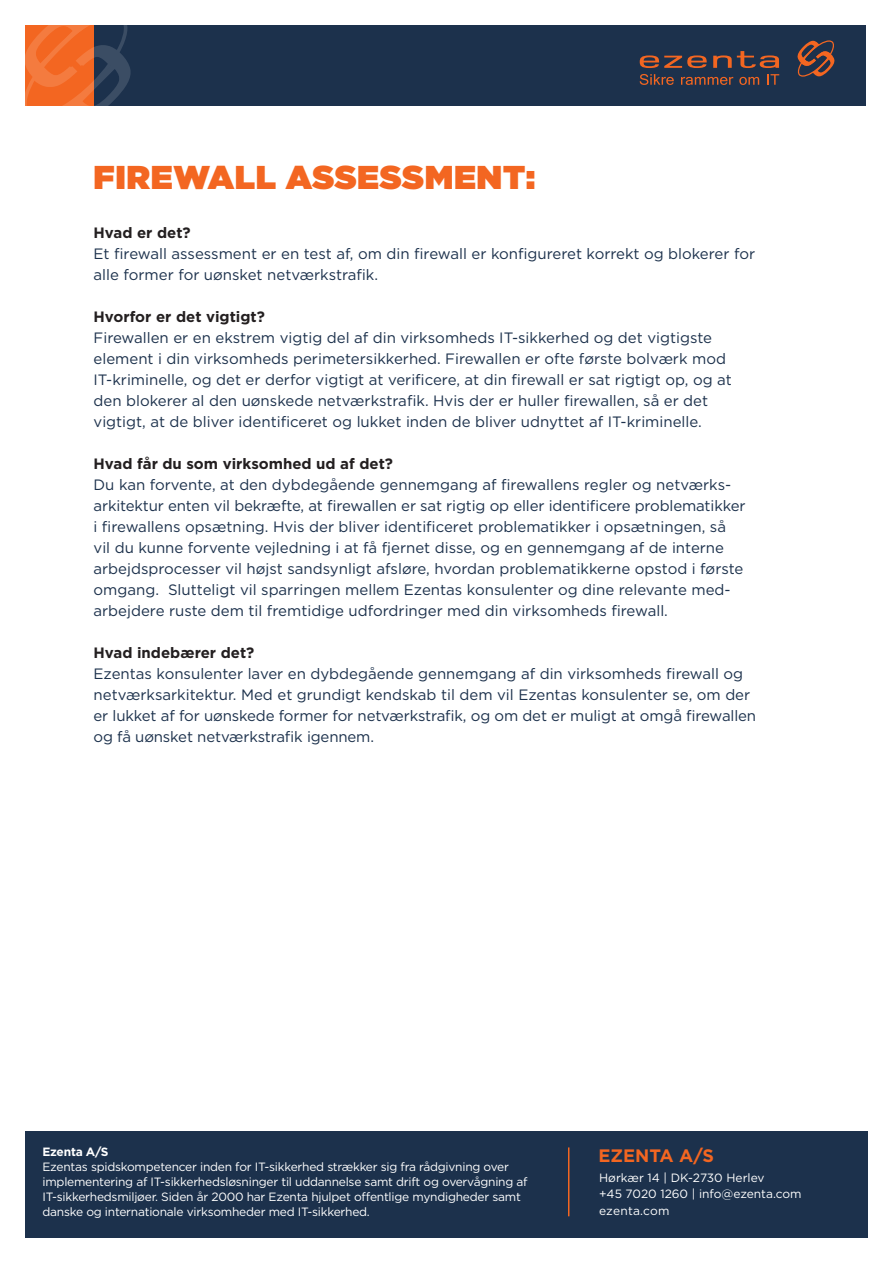
<style>
.page{position:relative;width:893px;height:1263px;background:#fff}
.page>*{position:absolute;margin:0;border:0;box-sizing:border-box;transform-origin:0 0}
.t1{font:900 33px "Gotham";letter-spacing:.02em;color:#f36621}
.t2{font:700 18px "Gotham";color:#f36621}
.t3{font:15px/21px "Gotham";color:#1c314c}
.t4{font:700 15px "Gotham";color:#231f20}
.t5{font:12px/15px "Gotham";letter-spacing:-.02em;color:#fff}
.t6{font:12px/16.5px "Gotham";color:#fff}
.t7{font:700 12px "Gotham";letter-spacing:-.02em;color:#fff}
</style>
<div class="page">
<div style="left:94px;top:25px;width:772px;height:81px;background:#1c314c"></div>
<svg style="left:25px;top:25px;width:106px;height:81px"></svg>
<svg style="left:640px;top:74px;width:34px;height:11px"></svg>
<svg style="left:681px;top:77px;width:52px;height:8px"></svg>
<svg style="left:739px;top:77px;width:20px;height:8px"></svg>
<svg style="left:767px;top:74px;width:12px;height:11px"></svg>
<svg style="left:640px;top:55px;width:67px;height:13px"></svg>
<svg style="left:713px;top:51px;width:66px;height:17px"></svg>
<svg style="left:797px;top:40px;width:38px;height:37px"></svg>
<div style="left:25px;top:1131px;width:842px;height:106px;background:#1c314c"></div>
<hr style="left:568px;top:1147px;width:1px;height:69px;background:#f36621">
<h1 class="t1" style="left:94px;top:158px;width:443px">FIREWALL ASSESSMENT:</h1>
<p class="t4" style="left:94px;top:224px;width:99px">Hvad er det?</p>
<p class="t3" style="left:94px;top:243px;width:663px">Et firewall assessment er en test af, om din firewall er konfigureret korrekt og blokerer for alle former for uønsket netværkstrafik.</p>
<p class="t4" style="left:94px;top:308px;width:173px">Hvorfor er det vigtigt?</p>
<p class="t3" style="left:94px;top:327px;width:640px">Firewallen er en ekstrem vigtig del af din virksomheds IT-sikkerhed og det vigtigste element i din virksomheds perimetersikkerhed. Firewallen er ofte første bolværk mod IT-kriminelle, og det er derfor vigtigt at verificere, at din firewall er sat rigtigt op, og at den blokerer al den uønskede netværkstrafik. Hvis der er huller firewallen, så er det vigtigt, at de bliver identificeret og lukket inden de bliver udnyttet af IT-kriminelle.</p>
<p class="t4" style="left:94px;top:455px;width:301px">Hvad får du som virksomhed ud af det?</p>
<p class="t3" style="left:94px;top:474px;width:653px">Du kan forvente, at den dybdegående gennemgang af firewallens regler og netværks&shy;arkitektur enten vil bekræfte, at firewallen er sat rigtig op eller identificere problematikker i firewallens opsætning. Hvis der bliver identificeret problematikker i opsætningen, så vil du kunne forvente vejledning i at få fjernet disse, og en gennemgang af de interne arbejdsprocesser vil højst sandsynligt afsløre, hvordan problematikkerne opstod i første omgang. Slutteligt vil sparringen mellem Ezentas konsulenter og dine relevante med&shy;arbejdere ruste dem til fremtidige udfordringer med din virksomheds firewall.</p>
<p class="t4" style="left:94px;top:644px;width:162px">Hvad indebærer det?</p>
<p class="t3" style="left:94px;top:663px;width:664px">Ezentas konsulenter laver en dybdegående gennemgang af din virksomheds firewall og netværksarkitektur. Med et grundigt kendskab til dem vil Ezentas konsulenter se, om der er lukket af for uønskede former for netværkstrafik, og om det er muligt at omgå firewallen og få uønsket netværkstrafik igennem.</p>
<p class="t7" style="left:43px;top:1145px;width:68px">Ezenta A/S</p>
<p class="t5" style="left:43px;top:1159px;width:487px">Ezentas spidskompetencer inden for IT-sikkerhed strækker sig fra rådgivning over implementering af IT-sikkerhedsløsninger til uddannelse samt drift og overvågning af IT-sikkerhedsmiljøer. Siden år 2000 har Ezenta hjulpet offentlige myndigheder samt danske og internationale virksomheder med IT-sikkerhed.</p>
<p class="t6" style="left:599px;top:1169px;width:204px">Hørkær 14 | DK-2730 Herlev<br>+45 7020 1260 | info@ezenta.com ezenta.com</p>
<p class="t2" style="left:598px;top:1145px;width:117px">EZENTA A/S</p>
</div>
